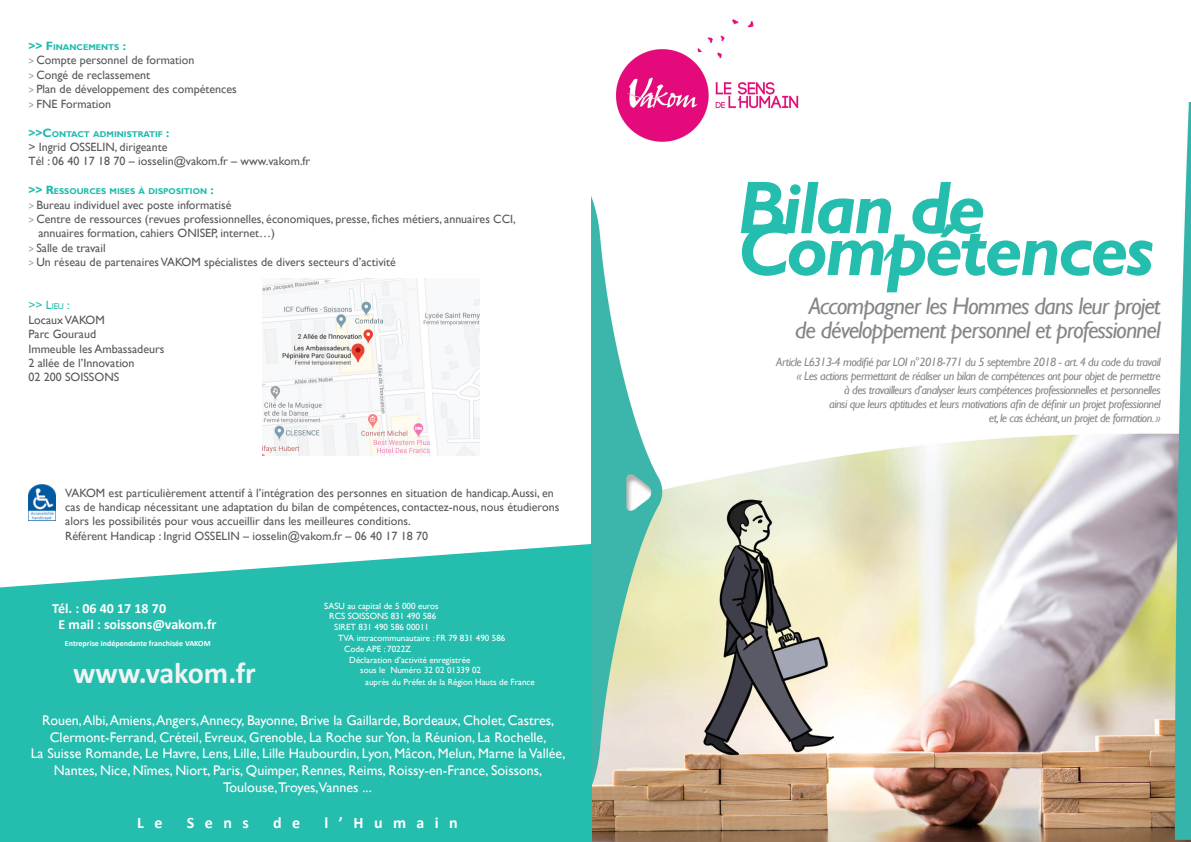
<style>
.page{position:relative;width:1191px;height:842px;background:#fff}
.page>*{position:absolute;margin:0;border:0;box-sizing:border-box;transform-origin:0 0}
.t1{font:italic 700 75px "Gill Sans";letter-spacing:-.04em;color:#25bdae}
.t2{font:700 30px "Calibri";color:#f2f3f4}
.t3{font:italic 24px/24px "Gill Sans";letter-spacing:-.04em;color:#848689;text-align:center}
.t4{font:700 16px "Calibri";letter-spacing:.65em;color:#fff}
.t5{font:14px/16.8px "Gill Sans";color:#fff;text-align:center}
.t6{font:700 14px "Calibri";color:#fff}
.t7{font:12px/14.4px "Gill Sans";color:#57585a}
.t8{font:italic 12px/14px "Gill Sans";letter-spacing:-.04em;color:#848689;text-align:right}
.t9{font:12px "Gill Sans";color:#1dbbac}
.t10{font:9px/10.8px "Gill Sans";color:#fff}
.t11{font:700 8.4px "Gill Sans";color:#1dbbac}
.t12{font:700 8px "Calibri";color:#fff}
.s1{font-size:12px}
.s2{font-family:"Calibri";font-size:11px;color:#929497}
.s3{font-size:8.4px}
</style>
<div class="page">
<img style="left:592px;top:102px;width:599px;height:740px">
<svg style="left:0;top:544px;width:592px;height:298px;background:#34c1b3"></svg>
<img style="left:613px;top:19px;width:190px;height:130px">
<img style="left:28px;top:485px;width:27px;height:35px">
<img style="left:262px;top:279px;width:217px;height:176px">
<p class="t11" style="left:28px;top:42px;width:99px"><span class="s1">&gt;&gt; F</span>INANCEMENTS <span class="s1">:</span></p>
<p class="t7" style="left:28px;top:53px;width:167px"><span class="s2">&gt;</span> Compte personnel de formation</p>
<p class="t7" style="left:28px;top:68px;width:123px"><span class="s2">&gt;</span> Congé de reclassement</p>
<p class="t7" style="left:28px;top:82px;width:210px"><span class="s2">&gt;</span> Plan de développement des compétences</p>
<p class="t7" style="left:28px;top:97px;width:84px"><span class="s2">&gt;</span> FNE Formation</p>
<p class="t11" style="left:28px;top:129px;width:143px"><span class="s1">&gt;&gt;C</span>ONTACT ADMINISTRATIF <span class="s1">:</span></p>
<p class="t7" style="left:28px;top:140px;width:141px">&gt; Ingrid OSSELIN, dirigeante</p>
<p class="t7" style="left:28px;top:154px;width:283px">Tél : 06 40 17 18 70 – iosselin@vakom.fr – www.vakom.fr</p>
<p class="t11" style="left:28px;top:186px;width:187px"><span class="s1">&gt;&gt; R</span>ESSOURCES MISES À DISPOSITION <span class="s1">:</span></p>
<p class="t7" style="left:28px;top:197px;width:205px"><span class="s2">&gt;</span> Bureau individuel avec poste informatisé</p>
<p class="t7" style="left:38px;top:212px;width:479px;text-indent:-10px"><span class="s2">&gt;</span> Centre de ressources (revues professionnelles, économiques, presse, fiches métiers, annuaires CCI, annuaires formation, cahiers ONISEP, internet…)</p>
<p class="t7" style="left:28px;top:241px;width:79px"><span class="s2">&gt;</span> Salle de travail</p>
<p class="t7" style="left:28px;top:255px;width:369px"><span class="s2">&gt;</span> Un réseau de partenaires VAKOM spécialistes de divers secteurs d’activité</p>
<p class="t9" style="left:28px;top:298px;width:43px">&gt;&gt; L<span class="s3">ieu</span> :</p>
<p class="t7" style="left:28px;top:313px;width:78px">Locaux VAKOM<br>Parc Gouraud</p>
<p class="t7" style="left:28px;top:341px;width:138px">Immeuble les Ambassadeurs</p>
<p class="t7" style="left:28px;top:356px;width:108px">2 allée de l’Innovation</p>
<p class="t7" style="left:28px;top:370px;width:92px">02 200 SOISSONS</p>
<p class="t7" style="left:65px;top:485px;width:495px">VAKOM est particulièrement attentif à l’intégration des personnes en situation de handicap. Aussi, en cas de handicap nécessitant une adaptation du bilan de compétences, contactez-nous, nous étudierons alors les possibilités pour vous accueillir dans les meilleures conditions.</p>
<p class="t7" style="left:65px;top:529px;width:364px">Référent Handicap : Ingrid OSSELIN – iosselin@vakom.fr – 06 40 17 18 70</p>
<p class="t6" style="left:52px;top:598px;width:115px">Tél. : 06 40 17 18 70</p>
<p class="t6" style="left:59px;top:615px;width:159px">E mail : soissons@vakom.fr</p>
<p class="t12" style="left:65px;top:638px;width:147px">Entreprise indépendante franchisée VAKOM</p>
<p class="t2" style="left:73px;top:652px;width:184px">www.vakom.fr</p>
<p class="t10" style="left:324px;top:600px;width:116px">SASU au capital de 5 000 euros</p>
<p class="t10" style="left:329px;top:611px;width:109px">RCS SOISSONS 831 490 586</p>
<p class="t10" style="left:334px;top:622px;width:96px">SIRET 831 490 586 00011</p>
<p class="t10" style="left:338px;top:633px;width:169px">TVA intracommunautaire : FR 79 831 490 586</p>
<p class="t10" style="left:344px;top:644px;width:68px">Code APE : 7022Z</p>
<p class="t10" style="left:360px;top:654px;width:122px;text-indent:-11px">Déclaration d’activité enregistrée sous le Numéro 32 02 01339 02</p>
<p class="t10" style="left:365px;top:677px;width:171px">auprès du Préfet de la Région Hauts de France</p>
<p class="t5" style="left:31px;top:712px;width:536px">Rouen, Albi, Amiens, Angers, Annecy, Bayonne, Brive la Gaillarde, Bordeaux, Cholet, Castres, Clermont-Ferrand, Créteil, Evreux, Grenoble, La Roche sur Yon, la Réunion, La Rochelle,<br>La Suisse Romande, Le Havre, Lens, Lille, Lille Haubourdin, Lyon, Mâcon, Melun, Marne la Vallée, Nantes, Nice, Nîmes, Niort, Paris, Quimper, Rennes, Reims, Roissy-en-France, Soissons, Toulouse,Troyes,Vannes ...</p>
<p class="t4" style="left:137px;top:811px;width:27px">L e</p>
<p class="t4" style="left:187px;top:811px;width:63px">Sens</p>
<p class="t4" style="left:273px;top:811px;width:29px">d e</p>
<p class="t4" style="left:325px;top:811px;width:134px">l’Humain</p>
<p class="t1" style="left:737px;top:164px;width:250px">Bilan de</p>
<p class="t1" style="left:737px;top:206px;width:418px">Compétences</p>
<p class="t3" style="left:795px;top:294px;width:367px">Accompagner les Hommes dans leur projet de développement personnel et professionnel</p>
<p class="t8" style="left:776px;top:355px;width:386px">Article L6313-4 modifié par LOI n°2018-771 du 5 septembre 2018 - art. 4 du code du travail</p>
<p class="t8" style="left:796px;top:369px;width:365px">« Les actions permettant de réaliser un bilan de compétences ont pour objet de permettre</p>
<p class="t8" style="left:829px;top:383px;width:333px">à des travailleurs d’analyser leurs compétences professionnelles et personnelles ainsi que leurs aptitudes et leurs motivations afin de définir un projet professionnel</p>
<p class="t8" style="left:989px;top:411px;width:173px">et, le cas échéant, un projet de formation.»</p>
</div>
